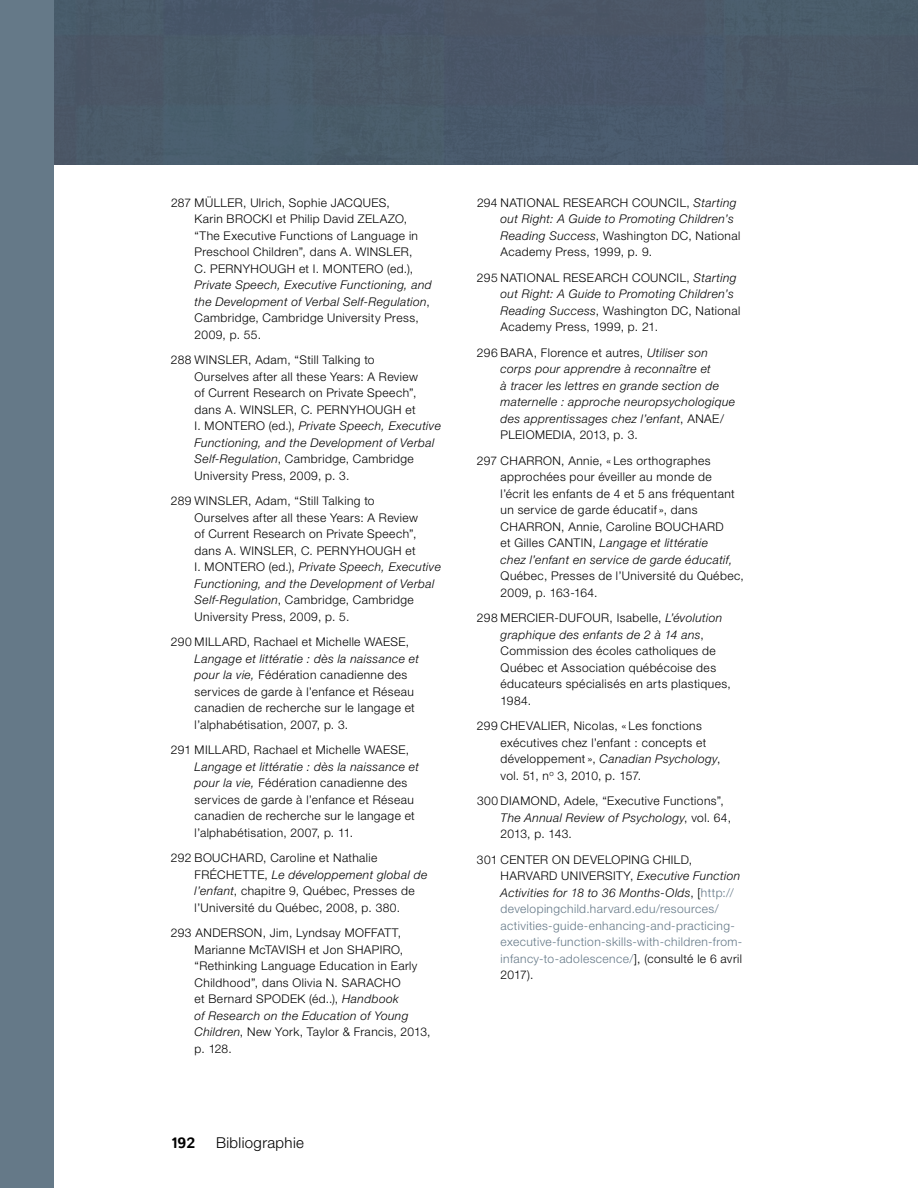
<style>
.page{position:relative;width:918px;height:1188px;background:#fff}
.page>*{position:absolute;margin:0;border:0;box-sizing:border-box;transform-origin:0 0}
.t1{font:300 15px "Helvetica Neue LT Std";letter-spacing:.025em;color:#000}
.t2{font:700 15px "Istok Web";color:#000}
.P_Biblio1{font:300 12px/16.5px "Helvetica Neue LT Std";letter-spacing:.035em;color:#000}
.P_Biblio1-2{font:300 12px/16.5px "Helvetica Neue LT Std";letter-spacing:.035em;color:#657988}
.P_Biblio1-3{font:italic 300 12px/16.5px "Helvetica Neue LT Std";letter-spacing:.035em;color:#000}
.s1{font-style:italic}
.s2{font-style:normal}
.s3{color:#000}
.s4{font-style:italic;color:#000}
</style>
<div class="page">
<div style="left:54px;top:0;width:864px;height:164px;background:#4a5868"></div>
<div style="left:0;top:0;width:54px;height:1188px;background:#657988"></div>
<p class="P_Biblio1" style="left:171px;top:194px;width:220px">287 MÜLLER, Ulrich, Sophie JACQUES,</p>
<p class="P_Biblio1" style="left:195px;top:210px;width:239px">Karin BROCKI et Philip David ZELAZO, “The Executive Functions of Language in Preschool Children”, dans A. WINSLER,<br>C. PERNYHOUGH et I. MONTERO (ed.), <span class="s1">Private Speech, Executive Functioning, and the Development of Verbal Self-Regulation</span>, Cambridge, Cambridge University Press, 2009, p. 55.</p>
<p class="P_Biblio1" style="left:171px;top:351px;width:205px">288 WINSLER, Adam, “Still Talking to</p>
<p class="P_Biblio1" style="left:195px;top:368px;width:248px">Ourselves after all these Years: A Review<br>of Current Research on Private Speech”, dans A. WINSLER, C. PERNYHOUGH et<br>I. MONTERO (ed.), <span class="s1">Private Speech, Executive Functioning, and the Development of Verbal Self-Regulation</span>, Cambridge, Cambridge University Press, 2009, p. 3.</p>
<p class="P_Biblio1" style="left:171px;top:492px;width:205px">289 WINSLER, Adam, “Still Talking to</p>
<p class="P_Biblio1" style="left:195px;top:509px;width:248px">Ourselves after all these Years: A Review<br>of Current Research on Private Speech”, dans A. WINSLER, C. PERNYHOUGH et<br>I. MONTERO (ed.), <span class="s1">Private Speech, Executive Functioning, and the Development of Verbal Self-Regulation</span>, Cambridge, Cambridge University Press, 2009, p. 5.</p>
<p class="P_Biblio1" style="left:171px;top:633px;width:240px">290 MILLARD, Rachael et Michelle WAESE,</p>
<p class="P_Biblio1" style="left:195px;top:650px;width:226px"><span class="s1">Langage et littératie : dès la naissance et pour la vie,</span> Fédération canadienne des services de garde à l’enfance et Réseau canadien de recherche sur le langage et l’alphabétisation, 2007, p. 3.</p>
<p class="P_Biblio1" style="left:195px;top:741px;width:226px;text-indent:-24px">291 MILLARD, Rachael et Michelle WAESE, <span class="s1">Langage et littératie : dès la naissance et pour la vie,</span> Fédération canadienne des services de garde à l’enfance et Réseau canadien de recherche sur le langage et l’alphabétisation, 2007, p. 11.</p>
<p class="P_Biblio1" style="left:171px;top:849px;width:208px">292 BOUCHARD, Caroline et Nathalie</p>
<p class="P_Biblio1" style="left:195px;top:866px;width:234px">FRÉCHETTE, <span class="s1">Le développement global de l’enfant</span>, chapitre 9, Québec, Presses de l’Université du Québec, 2008, p. 380.</p>
<p class="P_Biblio1" style="left:195px;top:924px;width:238px;text-indent:-24px">293 ANDERSON, Jim, Lyndsay MOFFATT, Marianne McTAVISH et Jon SHAPIRO, “Rethinking Language Education in Early Childhood”, dans Olivia N. SARACHO<br>et Bernard SPODEK (éd..), <span class="s1">Handbook<br>of Research on the Education of Young Children</span>, New York, Taylor &amp; Francis, 2013, p. 128.</p>
<p class="t2" style="left:171px;top:1133px;width:26px">192</p>
<p class="t1" style="left:216px;top:1133px;width:90px">Bibliographie</p>
<p class="P_Biblio1" style="left:501px;top:194px;width:241px;text-indent:-24px">294 NATIONAL RESEARCH COUNCIL, <span class="s1">Starting out Right: A Guide to Promoting Children’s Reading Success</span>, Washington DC, National Academy Press, 1999, p. 9.</p>
<p class="P_Biblio1" style="left:501px;top:269px;width:241px;text-indent:-24px">295 NATIONAL RESEARCH COUNCIL, <span class="s1">Starting out Right: A Guide to Promoting Children’s Reading Success</span>, Washington DC, National Academy Press, 1999, p. 21.</p>
<p class="P_Biblio1-3" style="left:501px;top:344px;width:236px;text-indent:-24px"><span class="s2">296 BARA, Florence et autres,</span> Utiliser son corps pour apprendre à reconnaître et<br>à tracer les lettres en grande section de maternelle : approche neuropsychologique des apprentissages chez l’enfant<span class="s2">, ANAE/ PLEIOMEDIA, 2013, p. 3.</span></p>
<p class="P_Biblio1" style="left:501px;top:452px;width:245px;text-indent:-24px">297 CHARRON, Annie, « Les orthographes approchées pour éveiller au monde de l’écrit les enfants de 4 et 5 ans fréquentant un service de garde éducatif », dans CHARRON, Annie, Caroline BOUCHARD<br>et Gilles CANTIN, <span class="s1">Langage et littératie<br>chez l’enfant en service de garde éducatif, </span>Québec, Presses de l’Université du Québec, 2009, p. 163-164.</p>
<p class="P_Biblio1" style="left:501px;top:609px;width:232px;text-indent:-24px">298 MERCIER-DUFOUR, Isabelle, <span class="s1">L’évolution graphique des enfants de 2 à 14 ans</span>, Commission des écoles catholiques de Québec et Association québécoise des éducateurs spécialisés en arts plastiques, 1984.</p>
<p class="P_Biblio1" style="left:501px;top:717px;width:221px;text-indent:-24px">299 CHEVALIER, Nicolas, « Les fonctions exécutives chez l’enfant : concepts et développement », <span class="s1">Canadian Psychology</span>, vol. 51, n<sup>o</sup> 3, 2010, p. 157.</p>
<p class="P_Biblio1" style="left:477px;top:792px;width:248px">300 DIAMOND, Adele, “Executive Functions”,</p>
<p class="P_Biblio1-3" style="left:501px;top:809px;width:232px">The Annual Review of Psychology<span class="s2">, vol. 64,<br>2013, p. 143.</span></p>
<p class="P_Biblio1" style="left:477px;top:851px;width:217px">301 CENTER ON DEVELOPING CHILD,</p>
<p class="P_Biblio1-2" style="left:501px;top:867px;width:243px"><span class="s3">HARVARD UNIVERSITY,</span> <span class="s4">Executive Function Activities for 18 to 36 Months-Olds</span><span class="s3">, [</span>http:// developingchild.harvard.edu/resources/ activities-guide-enhancing-and-practicing&shy;executive-function-skills-with-children-from&shy;infancy-to-adolescence/<span class="s3">], (consulté le 6 avril 2017).</span></p>
</div>
